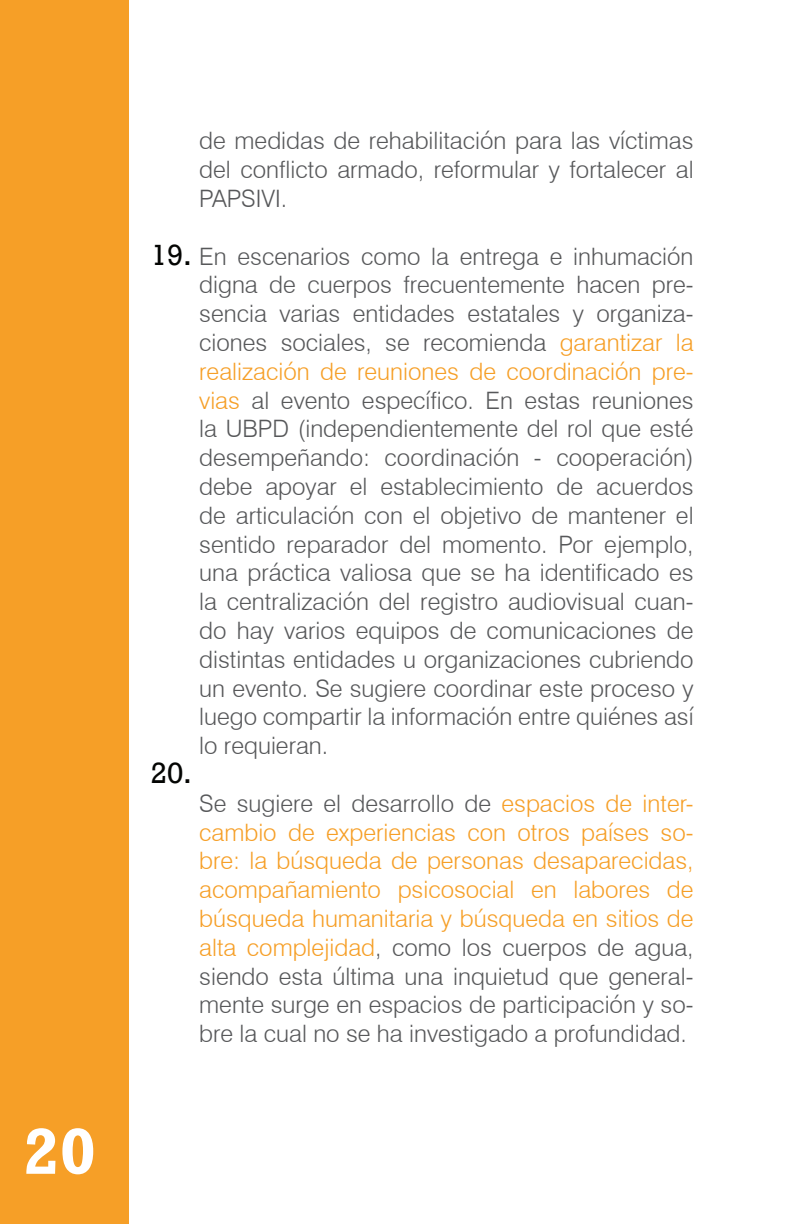
<style>
.page{position:relative;width:792px;height:1224px;background:#fff}
.page>*{position:absolute;margin:0;border:0;box-sizing:border-box;transform-origin:0 0}
.t1{font:700 66px "Rockwell";color:#fff}
.t2{font:30px "Rockwell";color:#040503}
.X_Tabulado{font:300 24px/28.8px "Swiss 721 BT";color:#57585a;text-align:justify}
.X_Tabulado-2{font:300 24px/28.8px "Swiss 721 BT";color:#f69f27;text-align:justify}
.s1{color:#f69f27}
.s2{color:#57585a}
</style>
<div class="page">
<div style="left:0;top:0;width:129px;height:1224px;background:#f69f27"></div>
<p class="t1" style="left:23px;top:1112px;width:74px">20</p>
<p class="t2" style="left:151px;top:237px;width:43px">19.</p>
<p class="t2" style="left:151px;top:755px;width:43px">20.</p>
<p class="X_Tabulado" style="left:199px;top:126px;width:496px">de medidas de rehabilitación para las víctimas del conflicto armado, reformular y fortalecer al PAPSIVI.</p>
<p class="X_Tabulado" style="left:199px;top:241px;width:496px">En escenarios como la entrega e inhumación digna de cuerpos frecuentemente hacen pre&shy;sencia varias entidades estatales y organiza&shy;ciones sociales, se recomienda <span class="s1">garantizar la realización de reuniones de coordinación pre&shy;vias</span> al evento específico. En estas reuniones la UBPD (independientemente del rol que esté desempeñando: coordinación - cooperación) debe apoyar el establecimiento de acuerdos de articulación con el objetivo de mantener el sentido reparador del momento. Por ejemplo, una práctica valiosa que se ha identificado es la centralización del registro audiovisual cuan&shy;do hay varios equipos de comunicaciones de distintas entidades u organizaciones cubriendo un evento. Se sugiere coordinar este proceso y luego compartir la información entre quiénes así lo requieran.</p>
<p class="X_Tabulado-2" style="left:199px;top:789px;width:496px"><span class="s2">Se sugiere el desarrollo de</span> espacios de inter&shy;cambio de experiencias con otros países so&shy;bre: la búsqueda de personas desaparecidas, acompañamiento psicosocial en labores de búsqueda humanitaria y búsqueda en sitios de alta complejidad<span class="s2">, como los cuerpos de agua, siendo esta última una inquietud que general&shy;mente surge en espacios de participación y so&shy;bre la cual no se ha investigado a profundidad.</span></p>
</div>
